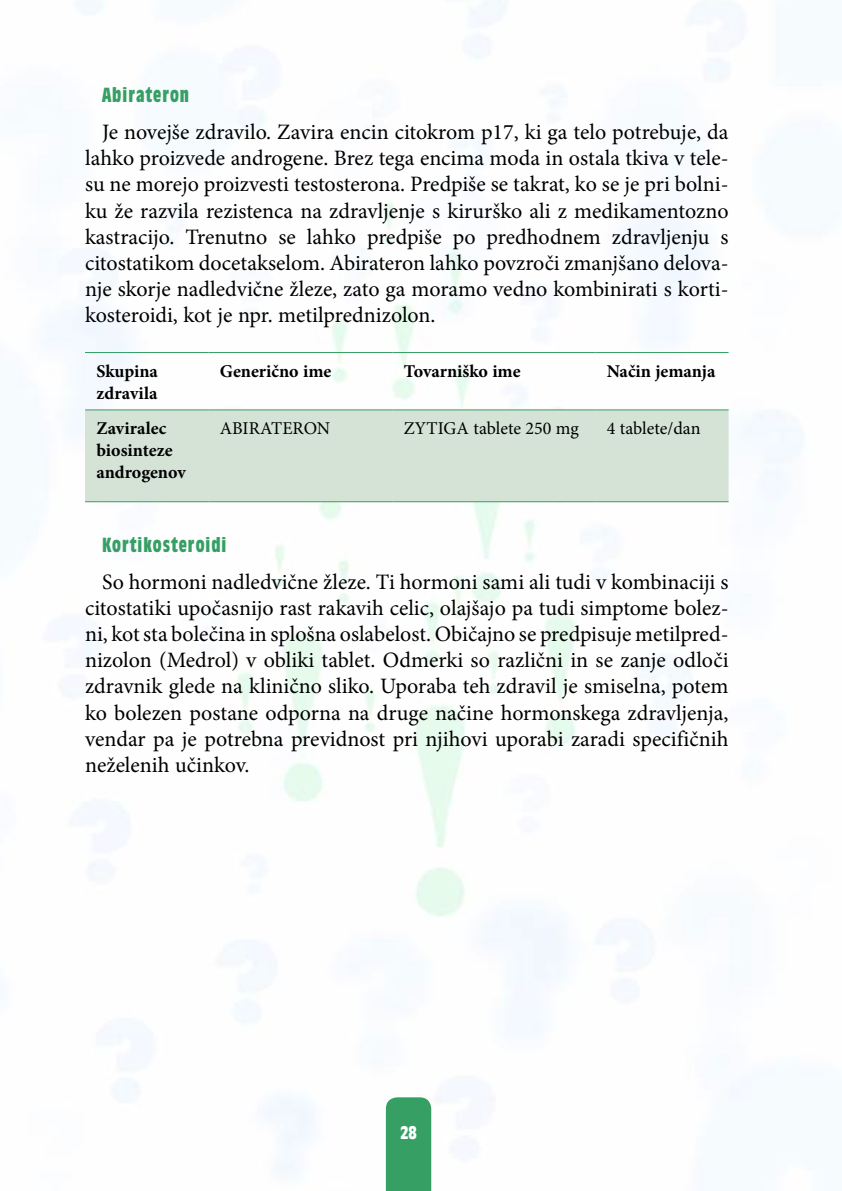
<style>
.page{position:relative;width:842px;height:1191px;background:#fff}
.page>*{position:absolute;margin:0;border:0;box-sizing:border-box;transform-origin:0 0}
.t1{font:22px/26px "Minion Pro";color:#000;text-align:justify}
.t2{font:700 condensed 20px "Antique Olive";letter-spacing:.05em;color:#369f64}
.t3{font:700 18px/21.6px "Minion Pro";color:#000}
.t4{font:18px "Minion Pro";color:#000}
.t5{font:700 condensed 18px "Antique Olive";color:#fff}
</style>
<div class="page">
<div style="left:386px;top:1097px;width:45px;height:94px;background:#369f64"></div>
<div style="left:85px;top:410px;width:644px;height:91px;background:#d4e3d6"></div>
<hr style="left:85px;top:352px;width:123px;height:1px;background:#369f64">
<hr style="left:208px;top:352px;width:185px;height:1px;background:#369f64">
<hr style="left:393px;top:352px;width:202px;height:1px;background:#369f64">
<hr style="left:595px;top:352px;width:134px;height:1px;background:#369f64">
<hr style="left:85px;top:409px;width:123px;height:1px;background:#369f64">
<hr style="left:208px;top:409px;width:185px;height:1px;background:#369f64">
<hr style="left:393px;top:409px;width:202px;height:1px;background:#369f64">
<hr style="left:595px;top:409px;width:134px;height:1px;background:#369f64">
<hr style="left:85px;top:501px;width:123px;height:1px;background:#369f64">
<hr style="left:208px;top:501px;width:185px;height:1px;background:#369f64">
<hr style="left:393px;top:501px;width:202px;height:1px;background:#369f64">
<hr style="left:595px;top:501px;width:134px;height:1px;background:#369f64">
<p class="t2" style="left:102px;top:84px;width:89px">Abirateron</p>
<p class="t1" style="left:85px;top:119px;width:645px;text-indent:17px">Je novejše zdravilo. Zavira encin citokrom p17, ki ga telo potrebuje, da lahko proizvede androgene. Brez tega encima moda in ostala tkiva v tele&shy;su ne morejo proizvesti testosterona. Predpiše se takrat, ko se je pri bolni&shy;ku že razvila rezistenca na zdravljenje s kirurško ali z medikamentozno kastracijo. Trenutno se lahko predpiše po predhodnem zdravljenju s citostatikom docetakselom. Abirateron lahko povzroči zmanjšano delova&shy;nje skorje nadledvične žleze, zato ga moramo vedno kombinirati s korti&shy;kosteroidi, kot je npr. metilprednizolon.</p>
<p class="t3" style="left:96px;top:360px;width:63px">Skupina zdravila</p>
<p class="t3" style="left:220px;top:360px;width:113px">Generično ime</p>
<p class="t3" style="left:404px;top:360px;width:118px">Tovarniško ime</p>
<p class="t3" style="left:607px;top:360px;width:110px">Način jemanja</p>
<p class="t3" style="left:96px;top:417px;width:91px">Zaviralec biosinteze androgenov</p>
<p class="t4" style="left:220px;top:416px;width:112px">ABIRATERON</p>
<p class="t4" style="left:404px;top:416px;width:176px">ZYTIGA tablete 250 mg</p>
<p class="t4" style="left:607px;top:416px;width:95px">4 tablete/dan</p>
<p class="t2" style="left:102px;top:534px;width:126px">Kortikosteroidi</p>
<p class="t1" style="left:85px;top:569px;width:645px;text-indent:17px">So hormoni nadledvične žleze. Ti hormoni sami ali tudi v kombinaciji s citostatiki upočasnijo rast rakavih celic, olajšajo pa tudi simptome bolez&shy;ni, kot sta bolečina in splošna oslabelost. Običajno se predpisuje metilpred&shy;nizolon (Medrol) v obliki tablet. Odmerki so različni in se zanje odloči zdravnik glede na klinično sliko. Uporaba teh zdravil je smiselna, potem ko bolezen postane odporna na druge načine hormonskega zdravljenja, vendar pa je potrebna previdnost pri njihovi uporabi zaradi specifičnih neželenih učinkov.</p>
<p class="t5" style="left:400px;top:1123px;width:18px">28</p>
</div>
